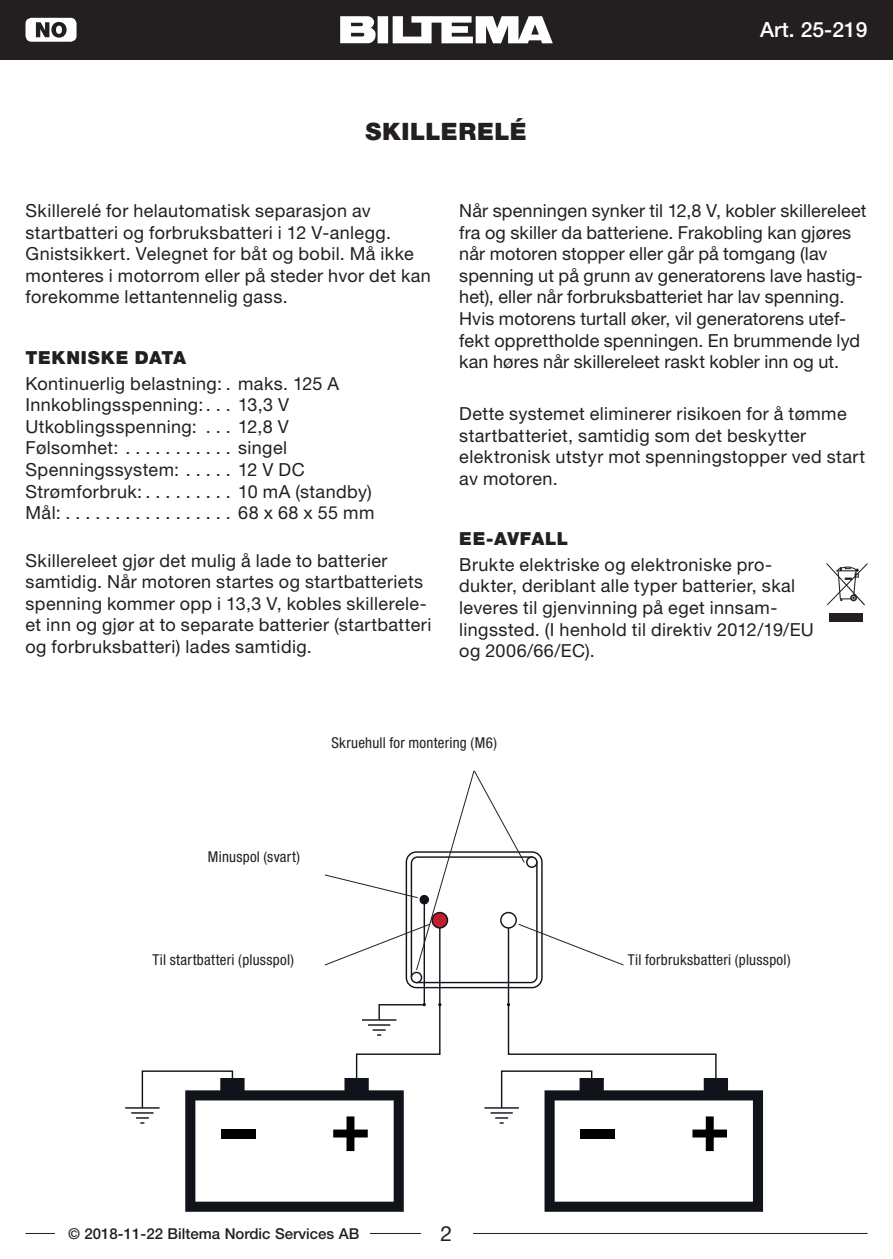
<style>
.page{position:relative;width:893px;height:1259px;background:#fff}
.page>*{position:absolute;margin:0;border:0;box-sizing:border-box;transform-origin:0 0}
.t1{font:900 24px "Helvetica Neue LT Std";letter-spacing:.03em;color:#231f20}
.t2{font:500 21px "Helvetica Neue LT Std";color:#fff}
.t3{font:21px "Helvetica Neue LT Std";color:#231f20}
.t4{font:18px/21.6px "Helvetica Neue LT Std";letter-spacing:.02em;color:#231f20}
.t5{font:900 18px "Helvetica Neue LT Std";letter-spacing:.045em;color:#231f20}
.t6{font:condensed 15px "Helvetica Neue LT Std";letter-spacing:.02em;color:#231f20}
.t7{font:500 15px "Helvetica Neue LT Std";color:#231f20}
</style>
<div class="page">
<hr style="left:26px;top:1233px;width:841px;height:1px;background:#231f20">
<div style="left:55px;top:1220px;width:315px;height:26px;background:#fff"></div>
<div style="left:421px;top:1220px;width:51px;height:26px;background:#fff"></div>
<div style="left:0;top:0;width:893px;height:60px;background:#231f20"></div>
<div style="left:26px;top:18px;width:51px;height:24px;background:#fff;border-radius:6px"></div>
<svg style="left:36px;top:22px;width:31px;height:16px"></svg>
<div style="left:829px;top:613px;width:34px;height:9px;background:#231f20"></div>
<svg style="left:827px;top:563px;width:40px;height:42px"></svg>
<hr style="left:125px;top:1107px;width:35px;height:1px;background:#11131b">
<svg style="left:131px;top:770px;width:632px;height:441px"></svg>
<svg style="left:340px;top:16px;width:213px;height:27px"></svg>
<h1 class="t1" style="left:365px;top:118px;width:163px">SKILLERELÉ</h1>
<p class="t2" style="left:760px;top:17px;width:109px">Art. 25-219</p>
<p class="t4" style="left:26px;top:199px;width:407px">Skillerelé for helautomatisk separasjon av startbatteri og forbruksbatteri i 12 V-anlegg.<br>Gnistsikkert. Velegnet for båt og bobil. Må ikke monteres i motorrom eller på steder hvor det kan forekomme lettantennelig gass.</p>
<p class="t5" style="left:26px;top:346px;width:162px">TEKNISKE DATA</p>
<p class="t4" style="left:26px;top:372px;width:350px">Kontinuerlig belastning: . maks. 125 A Innkoblingsspenning: . . . 13,3 V Utkoblingsspenning: . . . 12,8 V Følsomhet: . . . . . . . . . . . singel Spenningssystem: . . . . . 12 V DC Strømforbruk: . . . . . . . . . 10 mA (standby)<br>Mål: . . . . . . . . . . . . . . . . . 68 x 68 x 55 mm</p>
<p class="t4" style="left:26px;top:549px;width:407px">Skillereleet gjør det mulig å lade to batterier samtidig. Når motoren startes og startbatteriets spenning kommer opp i 13,3 V, kobles skillerele&shy;et inn og gjør at to separate batterier (startbatteri og forbruksbatteri) lades samtidig.</p>
<p class="t4" style="left:459px;top:200px;width:409px">Når spenningen synker til 12,8 V, kobler skillereleet fra og skiller da batteriene. Frakobling kan gjøres når motoren stopper eller går på tomgang (lav spenning ut på grunn av generatorens lave hastig&shy;het), eller når forbruksbatteriet har lav spenning.<br>Hvis motorens turtall øker, vil generatorens utef&shy;fekt opprettholde spenningen. En brummende lyd kan høres når skillereleet raskt kobler inn og ut.</p>
<p class="t4" style="left:459px;top:402px;width:407px">Dette systemet eliminerer risikoen for å tømme startbatteriet, samtidig som det beskytter elektronisk utstyr mot spenningstopper ved start av motoren.</p>
<p class="t5" style="left:459px;top:528px;width:111px">EE-AVFALL</p>
<p class="t4" style="left:459px;top:553px;width:356px">Brukte elektriske og elektroniske pro&shy;dukter, deriblant alle typer batterier, skal leveres til gjenvinning på eget innsam&shy;lingssted. (I henhold til direktiv 2012/19/EU og 2006/66/EC).</p>
<p class="t6" style="left:331px;top:734px;width:167px">Skruehull for montering (M6)</p>
<p class="t6" style="left:208px;top:848px;width:94px">Minuspol (svart)</p>
<p class="t6" style="left:152px;top:951px;width:143px">Til startbatteri (plusspol)</p>
<p class="t6" style="left:628px;top:951px;width:164px">Til forbruksbatteri (plusspol)</p>
<p class="t7" style="left:68px;top:1224px;width:293px">© 2018-11-22 Biltema Nordic Services AB</p>
<p class="t3" style="left:441px;top:1221px;width:13px">2</p>
</div>
